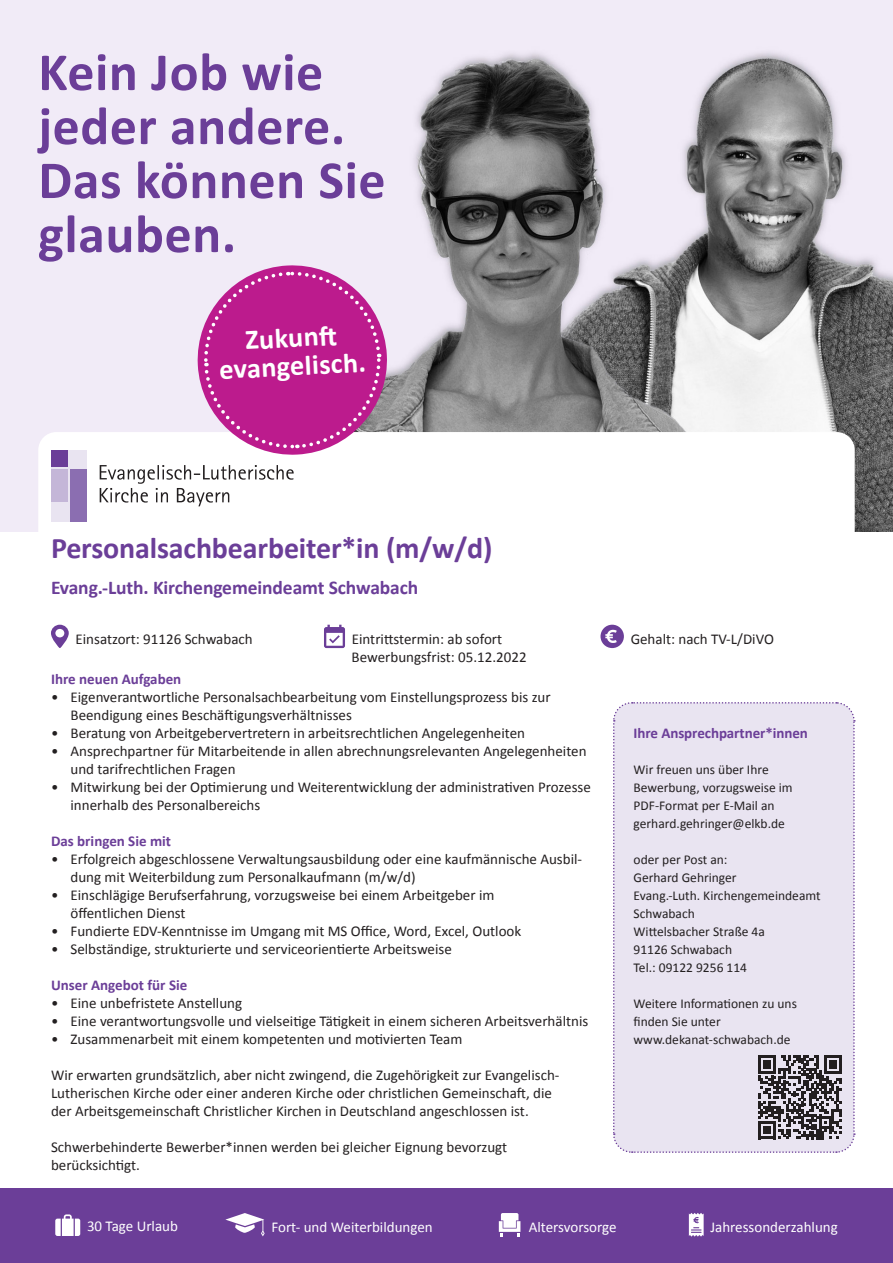
<style>
.page{position:relative;width:893px;height:1263px;background:#fff}
.page>*{position:absolute;margin:0;border:0;box-sizing:border-box;transform-origin:0 0}
.t1{font:700 54px/54px "Calibri";letter-spacing:.01em;color:#6b3e98}
.t2{font:700 30px "Calibri";letter-spacing:-.005em;color:#6b3e98}
.t3{font:700 28.35px "Calibri";color:#fff}
.t4{font:700 19.5px "Calibri";letter-spacing:-.005em;color:#6b3e98}
.t5{font:15px/18px "Calibri";color:#231f20}
.t6{font:700 15px "Calibri";color:#6b3e98}
.t7{font:15px "Calibri";color:#fff}
.t8{font:13.5px/18px "Calibri";color:#231f20}
</style>
<div class="page">
<div style="left:0;top:1188px;width:893px;height:75px;background:#6b3e98"></div>
<svg style="left:51px;top:625px;width:18px;height:23px"></svg>
<svg style="left:324px;top:625px;width:21px;height:23px"></svg>
<svg style="left:600px;top:625px;width:24px;height:23px"></svg>
<img style="left:0;top:0;width:893px;height:531px">
<svg style="left:38px;top:432px;width:817px;height:100px"></svg>
<div style="left:51px;top:450px;width:36px;height:72px;background:#e9e4f1"></div>
<div style="left:71px;top:469px;width:16px;height:53px;background:#8b6eb1"></div>
<div style="left:51px;top:469px;width:16px;height:33px;background:#c4b6d8"></div>
<div style="left:51px;top:450px;width:16px;height:16px;background:#6b3e98"></div>
<svg style="left:100px;top:465px;width:194px;height:41px"></svg>
<svg style="left:195px;top:263px;width:195px;height:194px;background:#c954a8"></svg>
<div style="left:613px;top:702px;width:242px;height:451px;background:#e9e4f1"></div>
<svg style="left:55px;top:1214px;width:25px;height:22px"></svg>
<svg style="left:225px;top:1213px;width:40px;height:23px"></svg>
<svg style="left:499px;top:1213px;width:21px;height:23px"></svg>
<svg style="left:689px;top:1213px;width:15px;height:23px"></svg>
<p class="t1" style="left:38px;top:43px;width:286px">Kein Job wie</p>
<p class="t1" style="left:38px;top:97px;width:308px">jeder andere.</p>
<p class="t1" style="left:38px;top:151px;width:349px">Das können Sie glauben.</p>
<p class="t3" style="left:244px;top:320px;width:104px;rotate:-3deg">Zukunft</p>
<p class="t3" style="left:218px;top:350px;width:148px;rotate:-3deg">evangelisch.</p>
<p class="t2" style="left:51px;top:527px;width:443px">Personalsachbearbeiter*in (m/w/d)</p>
<p class="t4" style="left:51px;top:574px;width:369px">Evang.-Luth. Kirchengemeindeamt Schwabach</p>
<p class="t5" style="left:76px;top:629px;width:179px">Einsatzort: 91126 Schwabach</p>
<p class="t5" style="left:352px;top:629px;width:152px">Eintrittstermin: ab sofort</p>
<p class="t5" style="left:631px;top:629px;width:145px">Gehalt: nach TV-L/DiVO</p>
<p class="t5" style="left:352px;top:647px;width:177px">Bewerbungsfrist: 05.12.2022</p>
<p class="t6" style="left:51px;top:668px;width:132px">Ihre neuen Aufgaben</p>
<p class="t5" style="left:71px;top:688px;width:482px;text-indent:-20px">• Eigenverantwortliche Personalsachbearbeitung vom Einstellungsprozess bis zur<br>Beendigung eines Beschäftigungsverhältnisses</p>
<p class="t5" style="left:51px;top:724px;width:475px">• Beratung von Arbeitgebervertretern in arbeitsrechtlichen Angelegenheiten</p>
<p class="t5" style="left:71px;top:742px;width:518px;text-indent:-20px">• Ansprechpartner für Mitarbeitende in allen abrechnungsrelevanten Angelegenheiten und tarifrechtlichen Fragen</p>
<p class="t5" style="left:71px;top:778px;width:522px;text-indent:-20px">• Mitwirkung bei der Optimierung und Weiterentwicklung der administrativen Prozesse innerhalb des Personalbereichs</p>
<p class="t6" style="left:51px;top:830px;width:122px">Das bringen Sie mit</p>
<p class="t5" style="left:71px;top:850px;width:513px;text-indent:-20px">• Erfolgreich abgeschlossene Verwaltungsausbildung oder eine kaufmännische Ausbil&shy;dung mit Weiterbildung zum Personalkaufmann (m/w/d)</p>
<p class="t5" style="left:71px;top:886px;width:425px;text-indent:-20px">• Einschlägige Berufserfahrung, vorzugsweise bei einem Arbeitgeber im öffentlichen Dienst</p>
<p class="t5" style="left:51px;top:922px;width:472px">• Fundierte EDV-Kenntnisse im Umgang mit MS Office, Word, Excel, Outlook</p>
<p class="t5" style="left:51px;top:940px;width:402px">• Selbständige, strukturierte und serviceorientierte Arbeitsweise</p>
<p class="t6" style="left:51px;top:974px;width:138px">Unser Angebot für Sie</p>
<p class="t5" style="left:51px;top:994px;width:193px">• Eine unbefristete Anstellung</p>
<p class="t5" style="left:51px;top:1012px;width:539px">• Eine verantwortungsvolle und vielseitige Tätigkeit in einem sicheren Arbeitsverhältnis</p>
<p class="t5" style="left:51px;top:1030px;width:413px">• Zusammenarbeit mit einem kompetenten und motivierten Team</p>
<p class="t5" style="left:51px;top:1066px;width:510px">Wir erwarten grundsätzlich, aber nicht zwingend, die Zugehörigkeit zur Evangelisch-<br>Lutherischen Kirche oder einer anderen Kirche oder christlichen Gemeinschaft, die</p>
<p class="t5" style="left:51px;top:1102px;width:479px">der Arbeitsgemeinschaft Christlicher Kirchen in Deutschland angeschlossen ist.</p>
<p class="t5" style="left:51px;top:1138px;width:458px">Schwerbehinderte Bewerber*innen werden bei gleicher Eignung bevorzugt</p>
<p class="t5" style="left:51px;top:1156px;width:90px">berücksichtigt.</p>
<p class="t6" style="left:634px;top:722px;width:176px">Ihre Ansprechpartner*innen</p>
<p class="t8" style="left:634px;top:760px;width:137px">Wir freuen uns über Ihre</p>
<p class="t8" style="left:634px;top:778px;width:161px">Bewerbung, vorzugsweise im</p>
<p class="t8" style="left:634px;top:796px;width:143px">PDF-Format per E-Mail an</p>
<p class="t8" style="left:634px;top:814px;width:153px">gerhard.gehringer@elkb.de</p>
<p class="t8" style="left:634px;top:850px;width:95px">oder per Post an:</p>
<p class="t8" style="left:634px;top:868px;width:105px">Gerhard Gehringer</p>
<p class="t8" style="left:634px;top:886px;width:189px">Evang.-Luth. Kirchengemeindeamt<br>Schwabach</p>
<p class="t8" style="left:634px;top:922px;width:133px">Wittelsbacher Straße 4a</p>
<p class="t8" style="left:634px;top:940px;width:100px">91126 Schwabach</p>
<p class="t8" style="left:634px;top:958px;width:115px">Tel.: 09122 9256 114</p>
<p class="t8" style="left:634px;top:994px;width:165px">Weitere Informationen zu uns finden Sie unter</p>
<p class="t8" style="left:634px;top:1030px;width:158px">www.dekanat-schwabach.de</p>
<p class="t7" style="left:87px;top:1216px;width:92px">30 Tage Urlaub</p>
<p class="t7" style="left:271px;top:1216px;width:163px">Fort- und Weiterbildungen</p>
<p class="t7" style="left:529px;top:1216px;width:89px">Altersvorsorge</p>
<p class="t7" style="left:710px;top:1217px;width:129px">Jahressonderzahlung</p>
</div>
